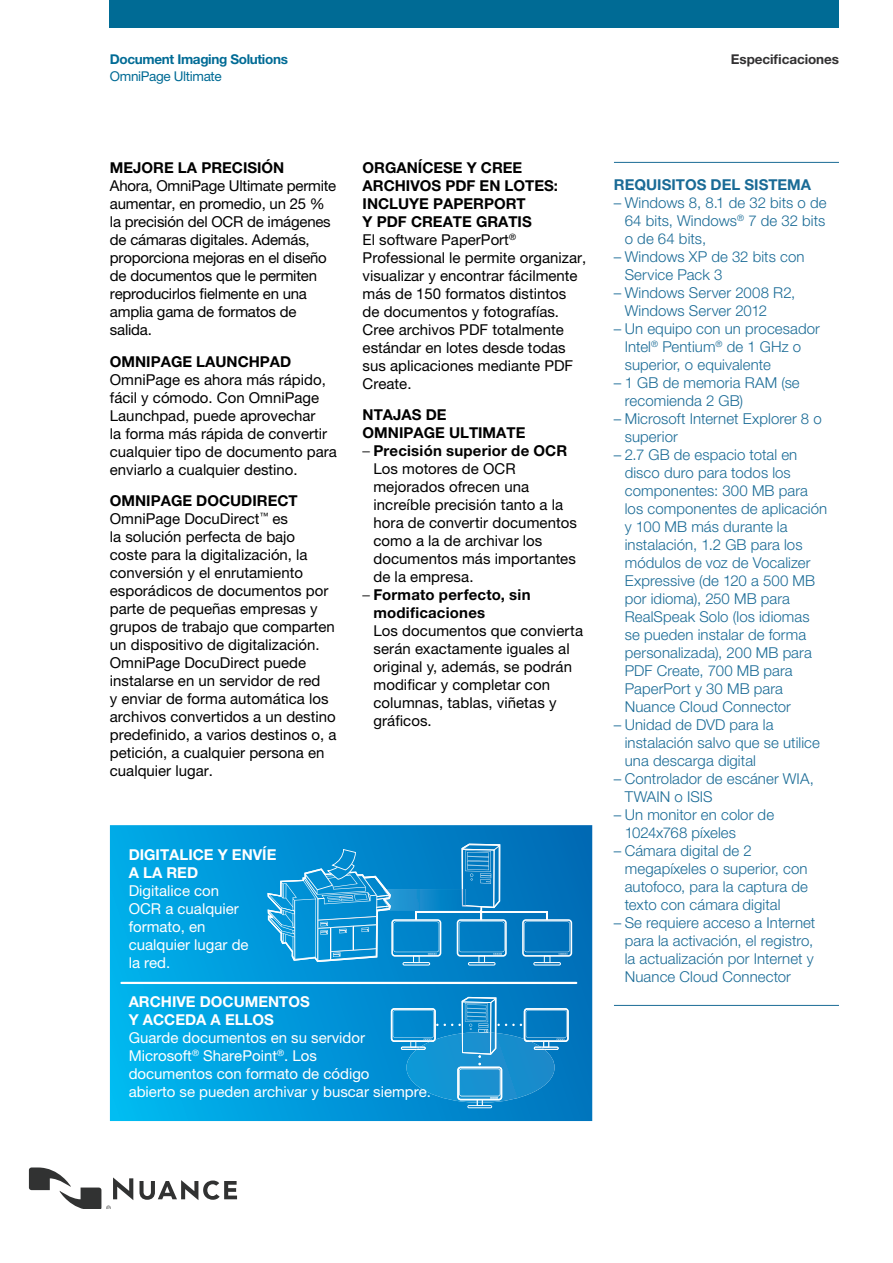
<style>
.page{position:relative;width:893px;height:1263px;background:#fff}
.page>*{position:absolute;margin:0;border:0;box-sizing:border-box;transform-origin:0 0}
.t1{font:15px/18px "Helvetica Neue LT Pro";color:#000}
.t2{font:300 15px/18px "Helvetica Neue LT Pro";letter-spacing:.005em;color:#1a6b96}
.t3{font:15px/18px "Helvetica Neue LT Pro";color:#fff}
.t4{font:700 15px/18px "Helvetica Neue LT Pro";color:#000}
.t5{font:700 15px/18px "Helvetica Neue LT Pro";color:#fff}
.t6{font:700 15px "Helvetica Neue LT Pro";color:#1a6b96}
.t7{font:700 13.5px "Helvetica Neue LT Pro";letter-spacing:-.025em;color:#006b95}
.t8{font:13.5px "Helvetica Neue LT Pro";letter-spacing:-.025em;color:#006b95}
.t9{font:700 13.5px "Helvetica Neue LT Pro";letter-spacing:-.005em;color:#323132}
.s1{font-weight:700}
.s2{font-weight:300}
</style>
<div class="page">
<hr style="left:614px;top:162px;width:225px;height:1px;background:#1a6b96">
<hr style="left:614px;top:1005px;width:225px;height:1px;background:#1a6b96">
<div style="left:110px;top:0;width:729px;height:28px;background:#006b95"></div>
<svg style="left:139px;top:1180px;width:98px;height:20px"></svg>
<svg style="left:29px;top:1167px;width:104px;height:42px"></svg>
<svg style="left:110px;top:825px;width:482px;height:296px;background:#0095d7"></svg>
<hr style="left:416px;top:912px;width:132px;height:1px;background:#fff">
<svg style="left:522px;top:912px;width:50px;height:53px;background:#2989c6"></svg>
<svg style="left:391px;top:997px;width:178px;height:111px;background:#1f91cf"></svg>
<img style="left:441px;top:889px;width:16px;height:21px">
<svg style="left:267px;top:849px;width:174px;height:116px;background:#1f98d5"></svg>
<svg style="left:457px;top:844px;width:50px;height:121px;background:#2d91cc"></svg>
<hr style="left:120px;top:982px;width:457px;height:2px;background:#fff">
<p class="t7" style="left:110px;top:51px;width:179px">Document Imaging Solutions</p>
<p class="t8" style="left:110px;top:68px;width:113px">OmniPage Ultimate</p>
<p class="t9" style="left:731px;top:51px;width:110px">Especificaciones</p>
<p class="t4" style="left:110px;top:158px;width:176px">MEJORE LA PRECISIÓN</p>
<p class="t1" style="left:110px;top:176px;width:228px">Ahora, OmniPage Ultimate permite aumentar, en promedio, un 25 % la precisión del OCR de imágenes de cámaras digitales. Además, proporciona mejoras en el diseño de documentos que le permiten reproducirlos fielmente en una amplia gama de formatos de salida.</p>
<p class="t4" style="left:110px;top:352px;width:183px">OMNIPAGE LAUNCHPAD</p>
<p class="t1" style="left:110px;top:370px;width:229px">OmniPage es ahora más rápido, fácil y cómodo. Con OmniPage<br>Launchpad, puede aprovechar<br>la forma más rápida de convertir cualquier tipo de documento para enviarlo a cualquier destino.</p>
<p class="t1" style="left:110px;top:491px;width:228px"><span class="s1">OMNIPAGE DOCUDIRECT<br></span>OmniPage DocuDirect<sup>™</sup> es<br>la solución perfecta de bajo<br>coste para la digitalización, la conversión y el enrutamiento esporádicos de documentos por parte de pequeñas empresas y grupos de trabajo que comparten un dispositivo de digitalización.<br>OmniPage DocuDirect puede instalarse en un servidor de red<br>y enviar de forma automática los archivos convertidos a un destino predefinido, a varios destinos o, a petición, a cualquier persona en cualquier lugar.</p>
<p class="t1" style="left:363px;top:158px;width:225px"><span class="s1">ORGANÍCESE Y CREE<br>ARCHIVOS PDF EN LOTES:<br>INCLUYE PAPERPORT<br>Y PDF CREATE GRATis<br></span>El software PaperPort<sup>®<br></sup>Professional le permite organizar, visualizar y encontrar fácilmente más de 150 formatos distintos de documentos y fotografías.<br>Cree archivos PDF totalmente estándar en lotes desde todas sus aplicaciones mediante PDF<br>Create.</p>
<p class="t4" style="left:363px;top:406px;width:164px">NTAJAS DE<br>OMNIPAGE ULTIMATE</p>
<p class="t1" style="left:373px;top:442px;width:205px;text-indent:-11px"><span class="s2">–</span> <span class="s1">Precisión superior de OCR<br></span>Los motores de OCR mejorados ofrecen una increíble precisión tanto a la hora de convertir documentos como a la de archivar los documentos más importantes de la empresa.</p>
<p class="t4" style="left:373px;top:586px;width:159px;text-indent:-11px"><span class="s2">–</span> Formato perfecto, sin modificaciones</p>
<p class="t1" style="left:373px;top:622px;width:211px">Los documentos que convierta serán exactamente iguales al original y, además, se podrán modificar y completar con columnas, tablas, viñetas y gráficos.</p>
<p class="t5" style="left:129px;top:845px;width:149px">DIGITALICE Y ENVÍE<br>A LA RED</p>
<p class="t3" style="left:129px;top:881px;width:122px">Digitalice con<br>OCR a cualquier formato, en cualquier lugar de la red.</p>
<p class="t5" style="left:129px;top:992px;width:183px">ARCHIVE DOCUMENTOS<br>Y ACCEDA A ELLOS</p>
<p class="t3" style="left:129px;top:1028px;width:304px">Guarde documentos en su servidor Microsoft<sup>®</sup> SharePoint<sup>®</sup>. Los<br>documentos con formato de código<br>abierto se pueden archivar y buscar siempre.</p>
<p class="t6" style="left:614px;top:175px;width:199px">REQUISITOS DEL SISTEMA</p>
<p class="t2" style="left:625px;top:193px;width:203px;text-align:justify;text-indent:-11px">– Windows 8, 8.1 de 32 bits o de 64 bits, Windows<sup>®</sup> 7 de 32 bits o de 64 bits,</p>
<p class="t2" style="left:625px;top:247px;width:181px;text-indent:-11px">– Windows XP de 32 bits con<br>Service Pack 3</p>
<p class="t2" style="left:625px;top:283px;width:172px;text-indent:-11px">– Windows Server 2008 R2,<br>Windows Server 2012</p>
<p class="t2" style="left:625px;top:319px;width:197px;text-indent:-11px">– Un equipo con un procesador<br>Intel<sup>®</sup> Pentium<sup>®</sup> de 1 GHz o superior, o equivalente</p>
<p class="t2" style="left:625px;top:373px;width:176px;text-indent:-11px">– 1 GB de memoria RAM (se recomienda 2 GB)</p>
<p class="t2" style="left:625px;top:409px;width:199px;text-indent:-11px">– Microsoft Internet Explorer 8 o superior</p>
<p class="t2" style="left:625px;top:445px;width:204px;text-indent:-11px">– 2.7 GB de espacio total en disco duro para todos los componentes: 300 MB para los componentes de aplicación y 100 MB más durante la instalación, 1.2 GB para los módulos de voz de Vocalizer<br>Expressive (de 120 a 500 MB por idioma), 250 MB para<br>RealSpeak Solo (los idiomas se pueden instalar de forma personalizada), 200 MB para<br>PDF Create, 700 MB para<br>PaperPort y 30 MB para<br>Nuance Cloud Connector</p>
<p class="t2" style="left:625px;top:715px;width:197px;text-indent:-11px">– Unidad de DVD para la instalación salvo que se utilice una descarga digital</p>
<p class="t2" style="left:625px;top:769px;width:191px;text-indent:-11px">– Controlador de escáner WIA,<br>TWAIN o ISIS</p>
<p class="t2" style="left:625px;top:805px;width:151px;text-indent:-11px">– Un monitor en color de<br>1024x768 píxeles</p>
<p class="t2" style="left:625px;top:841px;width:185px;text-indent:-11px">– Cámara digital de 2 megapíxeles o superior, con autofoco, para la captura de texto con cámara digital</p>
<p class="t2" style="left:625px;top:913px;width:192px;text-indent:-11px">– Se requiere acceso a Internet para la activación, el registro, la actualización por Internet y<br>Nuance Cloud Connector</p>
</div>
